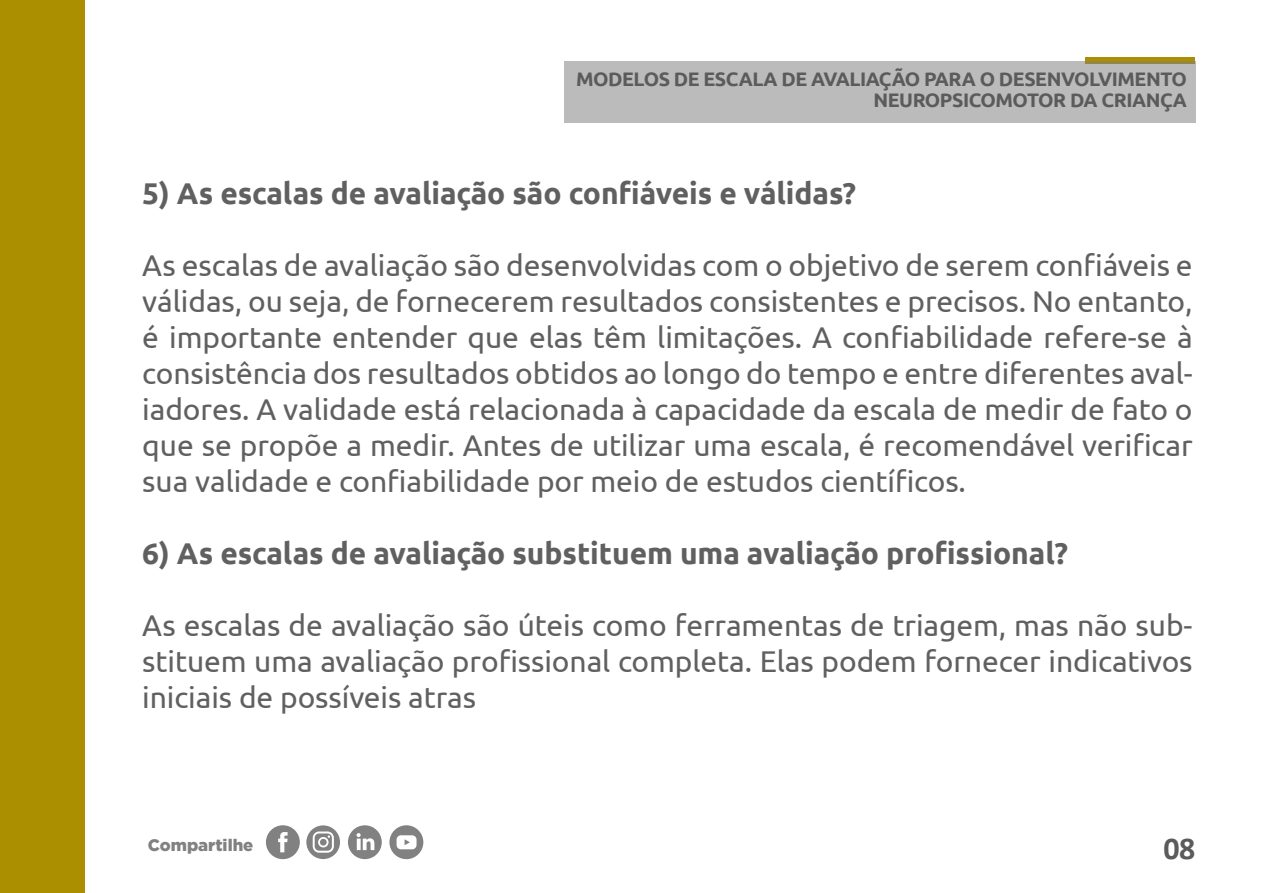
<style>
.page{position:relative;width:1263px;height:893px;background:#fff}
.page>*{position:absolute;margin:0;border:0;box-sizing:border-box;transform-origin:0 0}
.t1{font:700 31.95px "Calibri";color:#5b5b5b}
.t2{font:30px/36px "Ubuntu";letter-spacing:-.005em;color:#606060;text-align:justify}
.t3{font:700 30px "Ubuntu";letter-spacing:-.005em;color:#606060}
.t4{font:700 19.5px/21px "Ubuntu";letter-spacing:-.025em;color:#5b5b5b;text-align:right}
.t5{font:900 16.65px "Gotham";color:#818181}
</style>
<div class="page">
<div style="left:1085px;top:57px;width:110px;height:7px;background:#ac8f00"></div>
<div style="left:0;top:0;width:85px;height:893px;background:#ac8f00"></div>
<div style="left:266px;top:825px;width:34px;height:34px;background:#818181;border-radius:50%"></div>
<svg style="left:278px;top:832px;width:10px;height:20px"></svg>
<div style="left:389px;top:825px;width:34px;height:34px;background:#818181;border-radius:50%"></div>
<svg style="left:397px;top:835px;width:19px;height:14px"></svg>
<svg style="left:306px;top:825px;width:34px;height:34px"></svg>
<div style="left:348px;top:825px;width:34px;height:34px;background:#818181;border-radius:50%"></div>
<svg style="left:357px;top:833px;width:17px;height:17px"></svg>
<div style="left:564px;top:61px;width:632px;height:61px;background:#bbb"></div>
<p class="t4" style="left:576px;top:68px;width:612px">MODELOS DE ESCALA DE AVALIAÇÃO PARA O DESENVOLVIMENTO<br>NEUROPSICOMOTOR DA CRIANÇA</p>
<p class="t3" style="left:142px;top:175px;width:715px">5) As escalas de avaliação são confiáveis e válidas?</p>
<p class="t2" style="left:142px;top:246px;width:1052px">As escalas de avaliação são desenvolvidas com o objetivo de serem confiáveis e válidas, ou seja, de fornecerem resultados consistentes e precisos. No entanto, é importante entender que elas têm limitações. A confiabilidade refere-se à consistência dos resultados obtidos ao longo do tempo e entre diferentes aval&shy;iadores. A validade está relacionada à capacidade da escala de medir de fato o que se propõe a medir. Antes de utilizar uma escala, é recomendável verificar sua validade e confiabilidade por meio de estudos científicos.</p>
<p class="t3" style="left:142px;top:535px;width:927px">6) As escalas de avaliação substituem uma avaliação profissional?</p>
<p class="t2" style="left:142px;top:606px;width:1052px">As escalas de avaliação são úteis como ferramentas de triagem, mas não sub&shy;stituem uma avaliação profissional completa. Elas podem fornecer indicativos iniciais de possíveis atras</p>
<p class="t5" style="left:148px;top:835px;width:107px">Compartilhe</p>
<p class="t1" style="left:1163px;top:826px;width:33px">08</p>
</div>
